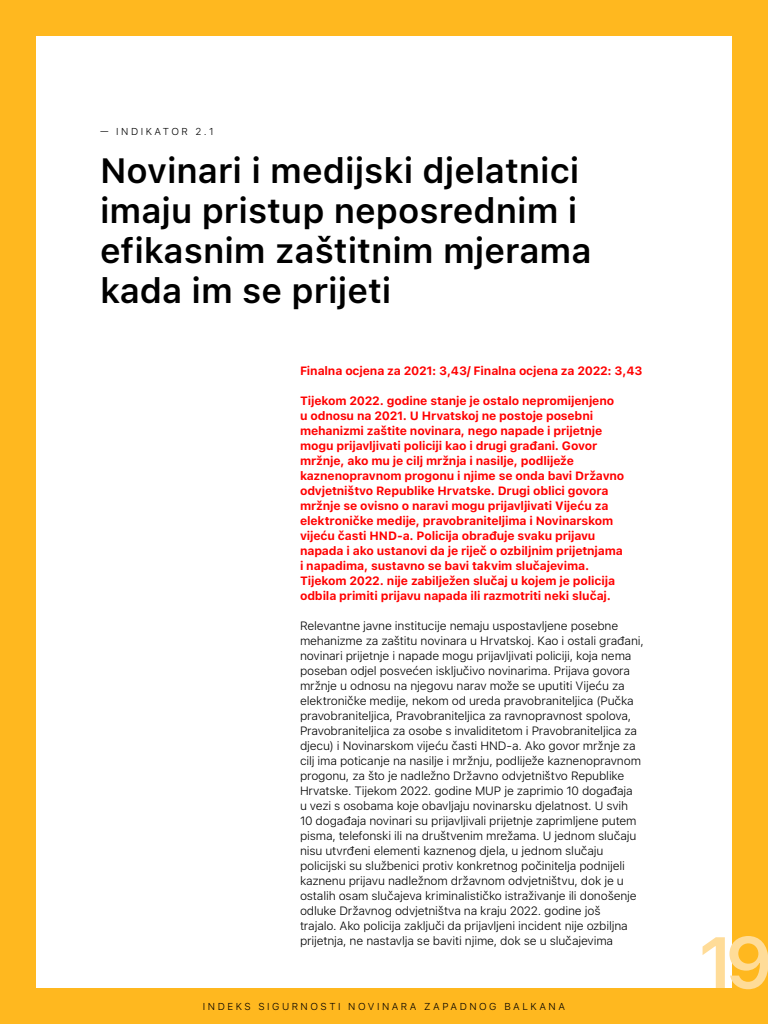
<style>
.page{position:relative;width:768px;height:1024px;background:#fff}
.page>*{position:absolute;margin:0;border:0;box-sizing:border-box;transform-origin:0 0}
.t1{font:600 72px "SF Pro Text";color:#ffdc98}
.t2{font:600 35px/40px "SF Pro Text";color:#000}
.t3{font:300 12px/15px "SF Pro Text";letter-spacing:-.015em;color:#000}
.t4{font:700 12px/15px "SF Pro Text";letter-spacing:-.01em;color:#f00}
.t5{font:300 10px "SF Pro Text";letter-spacing:.25em;color:#000}
</style>
<div class="page">
<div style="left:0;top:0;width:36px;height:1020px;background:#ffb81f"></div>
<div style="left:732px;top:0;width:36px;height:1024px;background:#ffb81f"></div>
<div style="left:0;top:0;width:768px;height:36px;background:#ffb81f"></div>
<div style="left:0;top:988px;width:768px;height:36px;background:#ffb81f"></div>
<p class="t5" style="left:100px;top:126px;width:115px">— INDIKATOR 2.1</p>
<h2 class="t2" style="left:100px;top:151px;width:493px">Novinari i medijski djelatnici imaju pristup neposrednim i efikasnim zaštitnim mjerama kada im se prijeti</h2>
<p class="t4" style="left:300px;top:363px;width:344px">Finalna ocjena za 2021: 3,43/ Finalna ocjena za 2022: 3,43</p>
<p class="t4" style="left:300px;top:393px;width:326px">Tijekom 2022. godine stanje je ostalo nepromijenjeno u odnosu na 2021. U Hrvatskoj ne postoje posebni mehanizmi zaštite novinara, nego napade i prijetnje mogu prijavljivati policiji kao i drugi građani. Govor mržnje, ako mu je cilj mržnja i nasilje, podliježe kaznenopravnom progonu i njime se onda bavi Državno odvjetništvo Republike Hrvatske. Drugi oblici govora mržnje se ovisno o naravi mogu prijavljivati Vijeću za elektroničke medije, pravobraniteljima i Novinarskom vijeću časti HND-a. Policija obrađuje svaku prijavu napada i ako ustanovi da je riječ o ozbiljnim prijetnjama i napadima, sustavno se bavi takvim slučajevima.<br>Tijekom 2022. nije zabilježen slučaj u kojem je policija odbila primiti prijavu napada ili razmotriti neki slučaj.</p>
<p class="t3" style="left:300px;top:618px;width:345px">Relevantne javne institucije nemaju uspostavljene posebne mehanizme za zaštitu novinara u Hrvatskoj. Kao i ostali građani, novinari prijetnje i napade mogu prijavljivati policiji, koja nema poseban odjel posvećen isključivo novinarima. Prijava govora mržnje u odnosu na njegovu narav može se uputiti Vijeću za elektroničke medije, nekom od ureda pravobraniteljica (Pučka pravobraniteljica, Pravobraniteljica za ravnopravnost spolova, Pravobraniteljica za osobe s invaliditetom i Pravobraniteljica za djecu) i Novinarskom vijeću časti HND-a. Ako govor mržnje za cilj ima poticanje na nasilje i mržnju, podliježe kaznenopravnom progonu, za što je nadležno Državno odvjetništvo Republike Hrvatske. Tijekom 2022. godine MUP je zaprimio 10 događaja<br>u vezi s osobama koje obavljaju novinarsku djelatnost. U svih<br>10 događaja novinari su prijavljivali prijetnje zaprimljene putem pisma, telefonski ili na društvenim mrežama. U jednom slučaju nisu utvrđeni elementi kaznenog djela, u jednom slučaju policijski su službenici protiv konkretnog počinitelja podnijeli kaznenu prijavu nadležnom državnom odvjetništvu, dok je u ostalih osam slučajeva kriminalističko istraživanje ili donošenje odluke Državnog odvjetništva na kraju 2022. godine još<br>trajalo. Ako policija zaključi da prijavljeni incident nije ozbiljna prijetnja, ne nastavlja se baviti njime, dok se u slučajevima</p>
<p class="t5" style="left:203px;top:1000px;width:364px">INDEKS SIGURNOSTI NOVINARA ZAPADNOG BALKANA</p>
<h1 class="t1" style="left:698px;top:921px;width:76px">19</h1>
</div>
